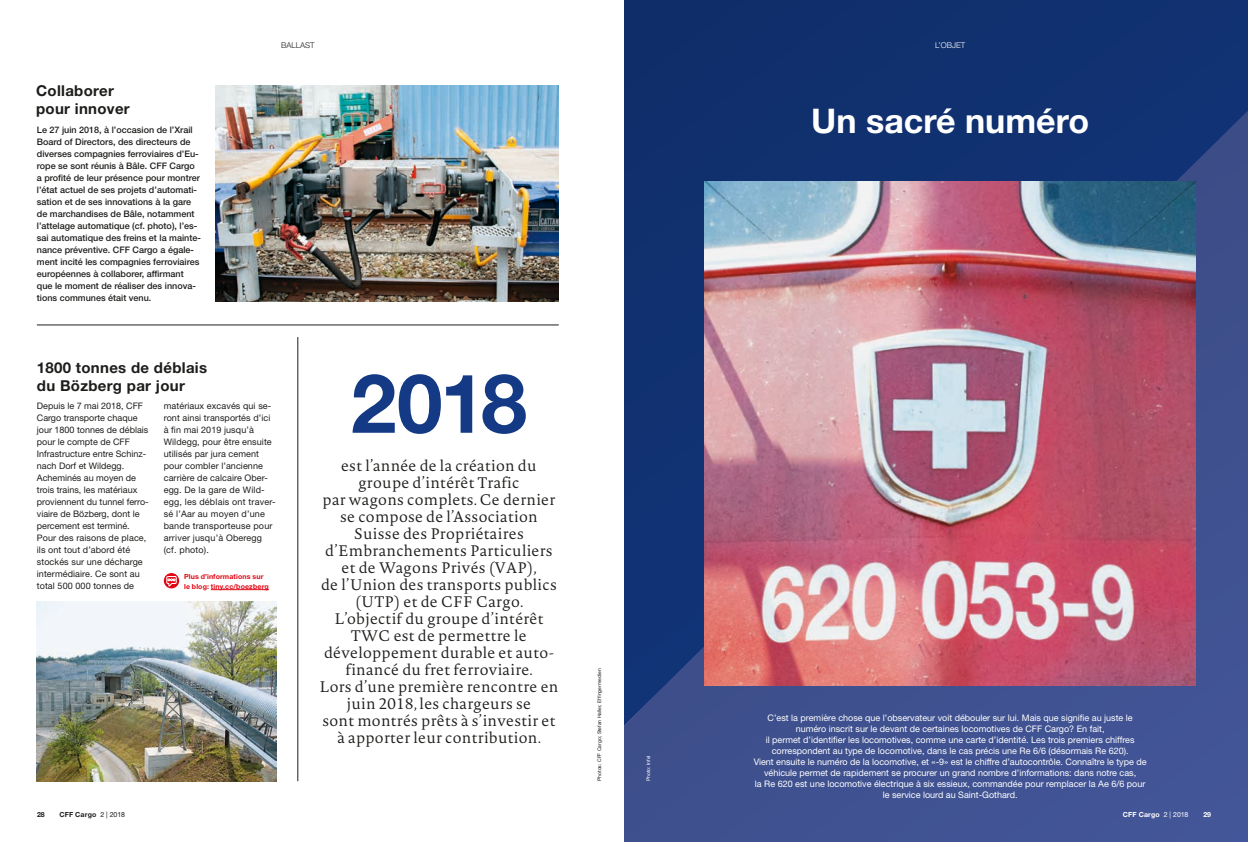
<style>
.page{position:relative;width:1248px;height:842px;background:#fff}
.page>*{position:absolute;margin:0;border:0;box-sizing:border-box;transform-origin:0 0}
.t1{font:700 82px "Helvetica Neue LT Std";color:#143a85}
.t2{font:700 34px "Helvetica Neue LT Std";color:#fff}
.t3{font:300 15px/17px "Novel Pro";letter-spacing:.02em;color:#1d1d1b;text-align:center}
.t4{font:700 15px/18px "Helvetica Neue LT Std";letter-spacing:.02em;color:#1d1d1b}
.t5{font:9px/12px "Helvetica Neue LT Std";letter-spacing:.01em;color:#1d1d1b}
.t6{font:9px/11px "Helvetica Neue LT Pro";color:#fff;text-align:center}
.t7{font:500 9px/12px "Helvetica Neue LT Std";color:#1d1d1b}
.t8{font:300 8px "Helvetica Neue LT Std";color:#fff}
.t9{font:300 8px "Helvetica Neue LT Std";color:#1d1d1b}
.t10{font:700 7px/9.5px "Helvetica Neue LT Std";letter-spacing:.02em;color:#e30614}
.t11{font:700 7px "Helvetica Neue LT Std";letter-spacing:.02em;color:#1d1d1b}
.t12{font:700 7px "Helvetica Neue LT Std";letter-spacing:.02em;color:#fff}
.t13{font:5px "Helvetica Neue LT Pro";letter-spacing:.01em;color:#1d1d1b}
.t14{font:5px "Helvetica Neue LT Pro";color:#fff}
.s1{font-weight:400}
</style>
<div class="page">
<svg style="left:624px;top:0;width:623px;height:842px;background:#253f7e"></svg>
<hr style="left:297px;top:337px;width:1px;height:444px;background:#1d1d1b">
<hr style="left:37px;top:325px;width:521px;height:1px;background:#1d1d1b">
<hr style="left:211px;top:589px;width:58px;height:1px;background:#e30614">
<svg style="left:164px;top:573px;width:15px;height:15px"></svg>
<svg style="left:166px;top:576px;width:11px;height:11px"></svg>
<img style="left:215px;top:85px;width:343px;height:216px">
<img style="left:704px;top:181px;width:491px;height:504px">
<img style="left:37px;top:601px;width:239px;height:180px">
<h3 class="t4" style="left:36px;top:81px;width:95px">Collaborer pour innover</h3>
<p class="t7" style="left:37px;top:124px;width:165px">Le 27 juin 2018, à l’occasion de l’Xrail Board of Directors, des directeurs de diverses compagnies ferroviaires d’Eu&shy;rope se sont réunis à Bâle. CFF Cargo a profité de leur présence pour montrer l’état actuel de ses projets d’automati&shy;sation et de ses innovations à la gare de marchandises de Bâle, notamment l’attelage automatique (cf. photo), l’es&shy;sai automatique des freins et la mainte&shy;nance préventive. CFF Cargo a égale&shy;ment incité les compagnies ferroviaires européennes à collaborer, affirmant que le moment de réaliser des innova&shy;tions communes était venu.</p>
<p class="t9" style="left:281px;top:40px;width:35px">BALLAST</p>
<h3 class="t4" style="left:37px;top:358px;width:172px">1800 tonnes de déblais du Bözberg par jour</h3>
<h1 class="t1" style="left:351px;top:353px;width:177px">2018</h1>
<p class="t3" style="left:319px;top:457px;width:240px">est l’année de la création du groupe d’intérêt Trafic<br>par wagons complets. Ce dernier se compose de l’Association<br>Suisse des Propriétaires d’Embranchements Particuliers et de Wagons Privés (VAP),<br>de l’Union des transports publics (UTP) et de CFF Cargo.<br>L’objectif du groupe d’intérêt<br>TWC est de permettre le développement durable et auto&shy;financé du fret ferroviaire.<br>Lors d’une première rencontre en juin 2018, les chargeurs se<br>sont montrés prêts à s’investir et à apporter leur contribution.</p>
<p class="t5" style="left:37px;top:400px;width:113px">Depuis le 7 mai 2018, CFF<br>Cargo transporte chaque jour 1800 tonnes de déblais pour le compte de CFF<br>Infrastructure entre Schinz&shy;nach Dorf et Wildegg.<br>Acheminés au moyen de trois trains, les matériaux proviennent du tunnel ferro&shy;viaire de Bözberg, dont le percement est terminé.<br>Pour des raisons de place, ils ont tout d’abord été stockés sur une décharge intermédiaire. Ce sont au total 500 000 tonnes de</p>
<p class="t5" style="left:164px;top:400px;width:113px">matériaux excavés qui se&shy;ront ainsi transportés d’ici à fin mai 2019 jusqu’à<br>Wildegg, pour être ensuite utilisés par jura cement pour combler l’ancienne carrière de calcaire Ober&shy;egg. De la gare de Wild&shy;egg, les déblais ont traver&shy;sé l’Aar au moyen d’une bande transporteuse pour arriver jusqu’à Oberegg (cf. photo).</p>
<p class="t10" style="left:184px;top:572px;width:86px">Plus d’informations sur le blog: tiny.cc/boezberg</p>
<p class="t11" style="left:37px;top:810px;width:9px">28</p>
<p class="t11" style="left:60px;top:810px;width:67px">CFF Cargo <span class="s1">2 | 2018</span></p>
<p class="t13" style="left:596px;top:781px;width:114px;rotate:-90deg">Photos: CFF Cargo; Stefan Haller, Effingermedien</p>
<p class="t14" style="left:645px;top:781px;width:27px;rotate:-90deg">Photo: Infel</p>
<p class="t8" style="left:935px;top:40px;width:32px">L’OBJET</p>
<h2 class="t2" style="left:811px;top:100px;width:279px">Un sacré numéro</h2>
<p class="t6" style="left:753px;top:712px;width:394px">C’est la première chose que l’observateur voit débouler sur lui. Mais que signifie au juste le numéro inscrit sur le devant de certaines locomotives de CFF Cargo? En fait,<br>il permet d’identifier les locomotives, comme une carte d’identité. Les trois premiers chiffres correspondent au type de locomotive, dans le cas précis une Re 6/6 (désormais Re 620).<br>Vient ensuite le numéro de la locomotive, et «-9» est le chiffre d’autocontrôle. Connaître le type de véhicule permet de rapidement se procurer un grand nombre d’informations: dans notre cas,<br>la Re 620 est une locomotive électrique à six essieux, commandée pour remplacer la Ae 6/6 pour le service lourd au Saint-Gothard.</p>
<p class="t12" style="left:1122px;top:810px;width:67px">CFF Cargo <span class="s1">2 | 2018</span></p>
<p class="t12" style="left:1203px;top:810px;width:9px">29</p>
</div>
